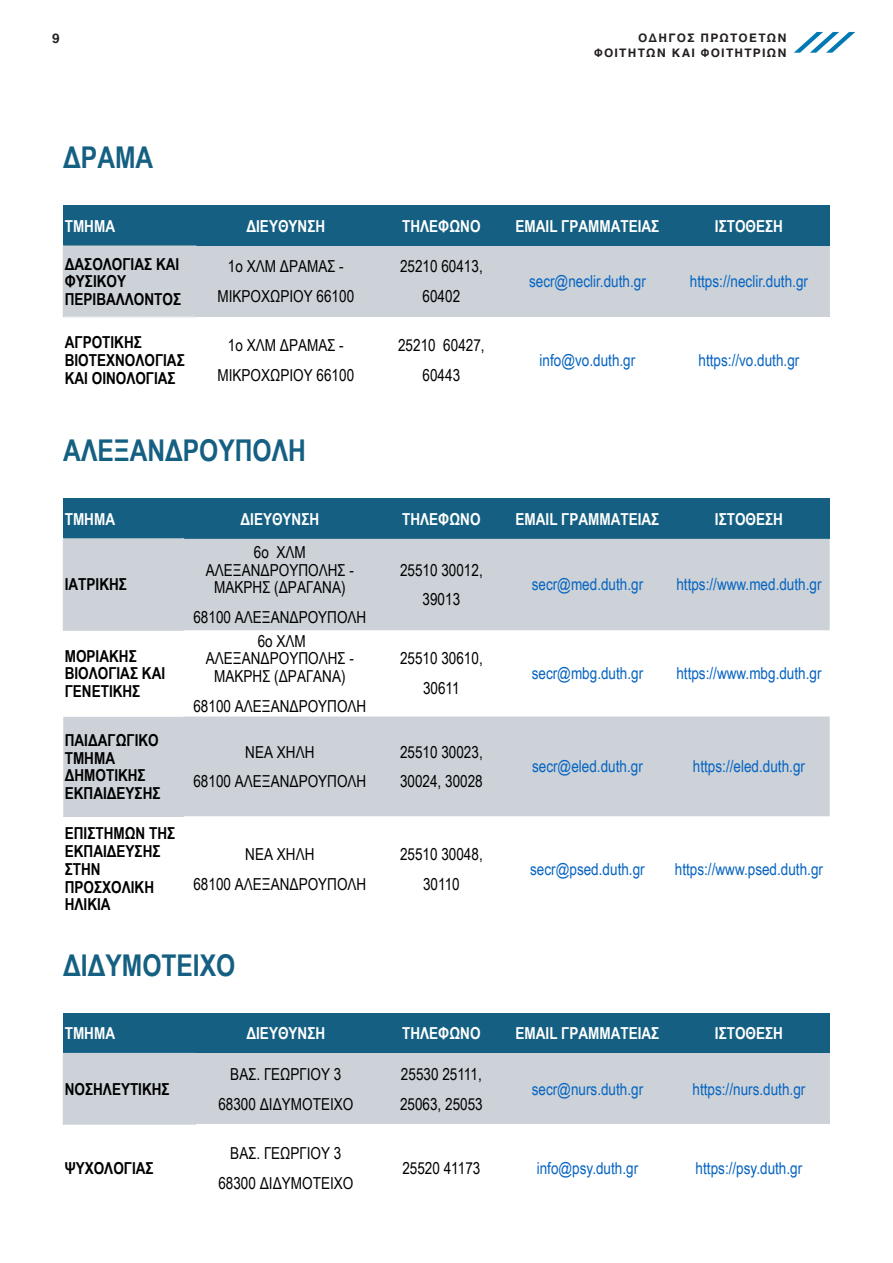
<style>
.page{position:relative;width:893px;height:1263px;background:#fff}
.page>*{position:absolute;margin:0;border:0;box-sizing:border-box;transform-origin:0 0}
.t1{font:700 30px "Arial Narrow";color:#156082}
.t2{font:16.5px/29.8px "Arial Narrow";color:#000;text-align:center}
.t3{font:16.5px "Arial Narrow";color:#0563c1}
.t4{font:700 16.5px/17.9px "Arial Narrow";color:#000}
.t5{font:700 16.5px "Arial Narrow";color:#fff}
.t6{font:700 13.5px "Helvetica";color:#231f20}
.t7{font:700 12px/14.4px "Helvetica";letter-spacing:.1em;color:#231f20;text-align:right}
</style>
<div class="page">
<svg style="left:794px;top:32px;width:61px;height:21px"></svg>
<div style="left:63px;top:499px;width:767px;height:40px;background:#156082"></div>
<div style="left:64px;top:539px;width:766px;height:91px;background:#ccd2d8"></div>
<svg style="left:63px;top:630px;width:767px;height:187px;fill:#ccd2d8"></svg>
<hr style="left:63px;top:538px;width:1px;height:93px;background:#ccd2d8">
<hr style="left:183px;top:538px;width:1px;height:93px;background:#ccd2d8">
<hr style="left:63px;top:538px;width:121px;height:1px;background:#ccd2d8">
<hr style="left:63px;top:630px;width:121px;height:1px;background:#ccd2d8">
<hr style="left:63px;top:816px;width:121px;height:1px;background:#ccd2d8">
<div style="left:63px;top:205px;width:767px;height:41px;background:#156082"></div>
<div style="left:63px;top:246px;width:767px;height:71px;background:#ccd2d8"></div>
<div style="left:63px;top:1013px;width:767px;height:40px;background:#156082"></div>
<div style="left:63px;top:1053px;width:767px;height:71px;background:#ccd2d8"></div>
<hr style="left:63px;top:1124px;width:133px;height:1px;background:#ccd2d8">
<p class="t6" style="left:52px;top:33px;width:9px">9</p>
<p class="t7" style="left:594px;top:31px;width:194px">ΟΔΗΓΟΣ ΠΡΩΤΟΕΤΩΝ<br>ΦΟΙΤΗΤΩΝ ΚΑΙ ΦΟΙΤΗΤΡΙΩΝ</p>
<h1 class="t1" style="left:63px;top:146px;width:92px">ΔΡΑΜΑ</h1>
<p class="t5" style="left:65px;top:220px;width:52px">ΤΜΗΜΑ</p>
<p class="t5" style="left:246px;top:220px;width:80px">ΔΙΕΥΘΥΝΣΗ</p>
<p class="t5" style="left:402px;top:220px;width:80px">ΤΗΛΕΦΩΝΟ</p>
<p class="t5" style="left:516px;top:220px;width:145px">EMAIL ΓΡΑΜΜΑΤΕΙΑΣ</p>
<p class="t5" style="left:715px;top:220px;width:70px">ΙΣΤΟΘΕΣΗ</p>
<p class="t4" style="left:65px;top:256px;width:118px">ΔΑΣΟΛΟΓΙΑΣ ΚΑΙ<br>ΦΥΣΙΚΟΥ<br>ΠΕΡΙΒΑΛΛΟΝΤΟΣ</p>
<p class="t2" style="left:218px;top:253px;width:138px">1o ΧΛΜ ΔΡΑΜΑΣ -<br>ΜΙΚΡΟΧΩΡΙΟΥ 66100</p>
<p class="t2" style="left:400px;top:253px;width:84px">25210 60413,<br>60402</p>
<p class="t3" style="left:529px;top:275px;width:118px">secr@neclir.duth.gr</p>
<p class="t3" style="left:690px;top:275px;width:120px">https://neclir.duth.gr</p>
<p class="t4" style="left:65px;top:335px;width:122px">ΑΓΡΟΤΙΚΗΣ<br>ΒΙΟΤΕΧΝΟΛΟΓΙΑΣ<br>ΚΑΙ ΟΙΝΟΛΟΓΙΑΣ</p>
<p class="t2" style="left:218px;top:332px;width:138px">1o ΧΛΜ ΔΡΑΜΑΣ -<br>ΜΙΚΡΟΧΩΡΙΟΥ 66100</p>
<p class="t2" style="left:398px;top:332px;width:88px">25210 60427,<br>60443</p>
<h1 class="t1" style="left:63px;top:439px;width:244px">ΑΛΕΞΑΝΔΡΟΥΠΟΛΗ</h1>
<p class="t3" style="left:540px;top:354px;width:97px">info@vo.duth.gr</p>
<p class="t3" style="left:698px;top:354px;width:102px">https://vo.duth.gr</p>
<p class="t5" style="left:65px;top:513px;width:52px">ΤΜΗΜΑ</p>
<p class="t5" style="left:241px;top:513px;width:80px">ΔΙΕΥΘΥΝΣΗ</p>
<p class="t5" style="left:402px;top:513px;width:80px">ΤΗΛΕΦΩΝΟ</p>
<p class="t5" style="left:516px;top:513px;width:145px">EMAIL ΓΡΑΜΜΑΤΕΙΑΣ</p>
<p class="t5" style="left:715px;top:513px;width:70px">ΙΣΤΟΘΕΣΗ</p>
<p class="t4" style="left:65px;top:577px;width:64px">ΙΑΤΡΙΚΗΣ</p>
<p class="t4" style="left:65px;top:648px;width:102px">ΜΟΡΙΑΚΗΣ<br>ΒΙΟΛΟΓΙΑΣ ΚΑΙ<br>ΓΕΝΕΤΙΚΗΣ</p>
<p class="t4" style="left:65px;top:732px;width:97px">ΠΑΙΔΑΓΩΓΙΚΟ<br>ΤΜΗΜΑ<br>ΔΗΜΟΤΙΚΗΣ<br>ΕΚΠΑΙΔΕΥΣΗΣ</p>
<p class="t4" style="left:65px;top:826px;width:112px">ΕΠΙΣΤΗΜΩΝ ΤΗΣ<br>ΕΚΠΑΙΔΕΥΣΗΣ<br>ΣΤΗΝ<br>ΠΡΟΣΧΟΛΙΚΗ<br>ΗΛΙΚΙΑ</p>
<p class="t2" style="left:206px;top:544px;width:149px;line-height:17.9px">6o ΧΛΜ<br>ΑΛΕΞΑΝΔΡΟΥΠΟΛΗΣ -<br>ΜΑΚΡΗΣ (ΔΡΑΓΑΝΑ)</p>
<p class="t2" style="left:193px;top:604px;width:174px">68100 ΑΛΕΞΑΝΔΡΟΥΠΟΛΗ</p>
<p class="t2" style="left:206px;top:633px;width:149px;line-height:17.9px">6o ΧΛΜ<br>ΑΛΕΞΑΝΔΡΟΥΠΟΛΗΣ -<br>ΜΑΚΡΗΣ (ΔΡΑΓΑΝΑ)</p>
<p class="t2" style="left:193px;top:693px;width:174px">68100 ΑΛΕΞΑΝΔΡΟΥΠΟΛΗ</p>
<p class="t2" style="left:400px;top:556px;width:84px">25510 30012,<br>39013</p>
<p class="t2" style="left:400px;top:645px;width:84px">25510 30610,<br>30611</p>
<p class="t2" style="left:193px;top:738px;width:174px">ΝΕΑ ΧΗΛΗ<br>68100 ΑΛΕΞΑΝΔΡΟΥΠΟΛΗ</p>
<p class="t2" style="left:400px;top:738px;width:84px;text-align:left">25510 30023,<br>30024, 30028</p>
<p class="t2" style="left:193px;top:840px;width:174px">ΝΕΑ ΧΗΛΗ<br>68100 ΑΛΕΞΑΝΔΡΟΥΠΟΛΗ</p>
<p class="t2" style="left:400px;top:840px;width:84px">25510 30048,<br>30110</p>
<h1 class="t1" style="left:63px;top:954px;width:174px">ΔΙΔΥΜΟΤΕΙΧΟ</h1>
<p class="t3" style="left:532px;top:578px;width:113px">secr@med.duth.gr</p>
<p class="t3" style="left:676px;top:578px;width:147px">https://www.med.duth.gr</p>
<p class="t3" style="left:532px;top:667px;width:113px">secr@mbg.duth.gr</p>
<p class="t3" style="left:676px;top:667px;width:147px">https://www.mbg.duth.gr</p>
<p class="t3" style="left:532px;top:760px;width:112px">secr@eled.duth.gr</p>
<p class="t3" style="left:693px;top:760px;width:114px">https://eled.duth.gr</p>
<p class="t3" style="left:530px;top:863px;width:116px">secr@psed.duth.gr</p>
<p class="t3" style="left:675px;top:863px;width:150px">https://www.psed.duth.gr</p>
<p class="t5" style="left:65px;top:1027px;width:52px">ΤΜΗΜΑ</p>
<p class="t5" style="left:246px;top:1027px;width:80px">ΔΙΕΥΘΥΝΣΗ</p>
<p class="t5" style="left:402px;top:1027px;width:80px">ΤΗΛΕΦΩΝΟ</p>
<p class="t5" style="left:516px;top:1027px;width:145px">EMAIL ΓΡΑΜΜΑΤΕΙΑΣ</p>
<p class="t5" style="left:715px;top:1027px;width:70px">ΙΣΤΟΘΕΣΗ</p>
<p class="t4" style="left:65px;top:1081px;width:106px">ΝΟΣΗΛΕΥΤΙΚΗΣ</p>
<p class="t4" style="left:65px;top:1160px;width:90px">ΨΥΧΟΛΟΓΙΑΣ</p>
<p class="t2" style="left:218px;top:1060px;width:137px">ΒΑΣ. ΓΕΩΡΓΙΟΥ 3<br>68300 ΔΙΔΥΜΟΤΕΙΧΟ</p>
<p class="t2" style="left:400px;top:1060px;width:84px;text-align:left">25530 25111,<br>25063, 25053</p>
<p class="t3" style="left:532px;top:1083px;width:113px">secr@nurs.duth.gr</p>
<p class="t3" style="left:692px;top:1083px;width:114px">https://nurs.duth.gr</p>
<p class="t2" style="left:218px;top:1139px;width:137px">ΒΑΣ. ΓΕΩΡΓΙΟΥ 3<br>68300 ΔΙΔΥΜΟΤΕΙΧΟ</p>
<p class="t2" style="left:402px;top:1154px;width:80px">25520 41173</p>
<p class="t3" style="left:537px;top:1161px;width:103px">info@psy.duth.gr</p>
<p class="t3" style="left:696px;top:1161px;width:108px">https://psy.duth.gr</p>
</div>
